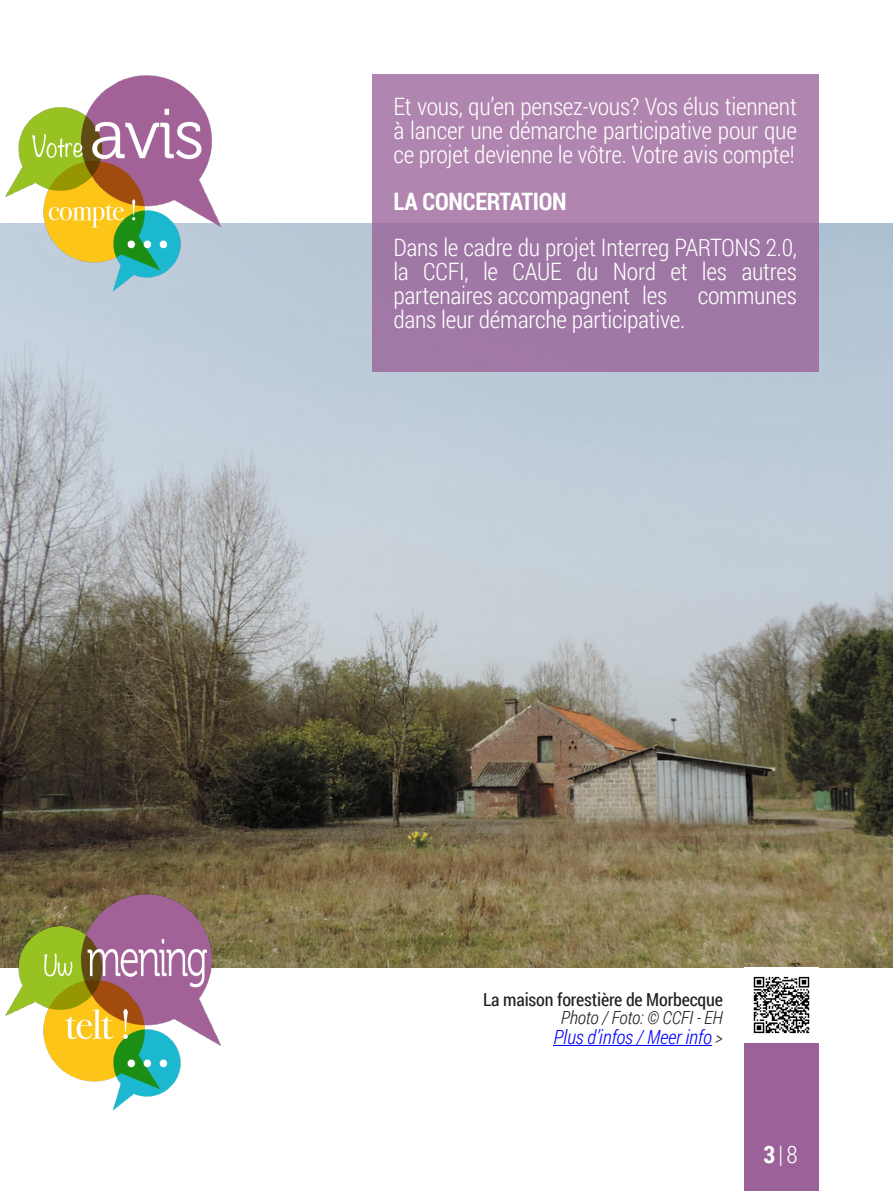
<style>
.page{position:relative;width:893px;height:1191px;background:#fff}
.page>*{position:absolute;margin:0;border:0;box-sizing:border-box;transform-origin:0 0}
.t1{font:300 24px/24px "Roboto Condensed";letter-spacing:-.01em;color:#fff;text-align:justify}
.t2{font:700 24px "Roboto Condensed";letter-spacing:-.01em;color:#fff}
.t3{font:italic 300 19.5px "Roboto Condensed";letter-spacing:-.01em;color:#00f}
.t4{font:18px "Roboto Condensed";letter-spacing:-.01em;color:#231f20}
.t5{font:italic 300 18px "Roboto Condensed";letter-spacing:-.01em;color:#231f20}
.s1{font-size:18px;color:#231f20}
.s2{font-weight:700}
</style>
<div class="page">
<div style="left:744px;top:1042px;width:75px;height:149px;background:#9a6298"></div>
<img style="left:0;top:223px;width:893px;height:744px">
<div style="left:372px;top:74px;width:447px;height:298px;background:#9a6298;opacity:.78"></div>
<hr style="left:554px;top:1045px;width:158px;height:1px;background:#00f">
<img style="left:753px;top:976px;width:57px;height:58px">
<img style="left:0;top:75px;width:223px;height:223px">
<img style="left:0;top:893px;width:223px;height:218px">
<p class="t1" style="left:393px;top:94px;width:405px">Et vous, qu’en pensez-vous? Vos élus tiennent à lancer une démarche participative pour que ce projet devienne le vôtre. Votre avis compte!</p>
<p class="t2" style="left:393px;top:185px;width:175px">LA CONCERTATION</p>
<p class="t1" style="left:393px;top:235px;width:405px">Dans le cadre du projet Interreg PARTONS 2.0, la CCFI, le CAUE du Nord et les autres partenaires accompagnent les</p>
<p class="t1" style="left:698px;top:283px;width:101px">communes</p>
<p class="t1" style="left:393px;top:307px;width:294px">dans leur démarche participative.</p>
<p class="t4" style="left:483px;top:987px;width:241px">La maison forestière de Morbecque</p>
<p class="t5" style="left:561px;top:1005px;width:164px">Photo / Foto: © CCFI - EH</p>
<p class="t3" style="left:554px;top:1023px;width:171px">Plus d’infos / Meer info <span class="s1">&gt;</span></p>
<p class="t1" style="left:764px;top:1141px;width:36px"><span class="s2">3</span>|8</p>
</div>
